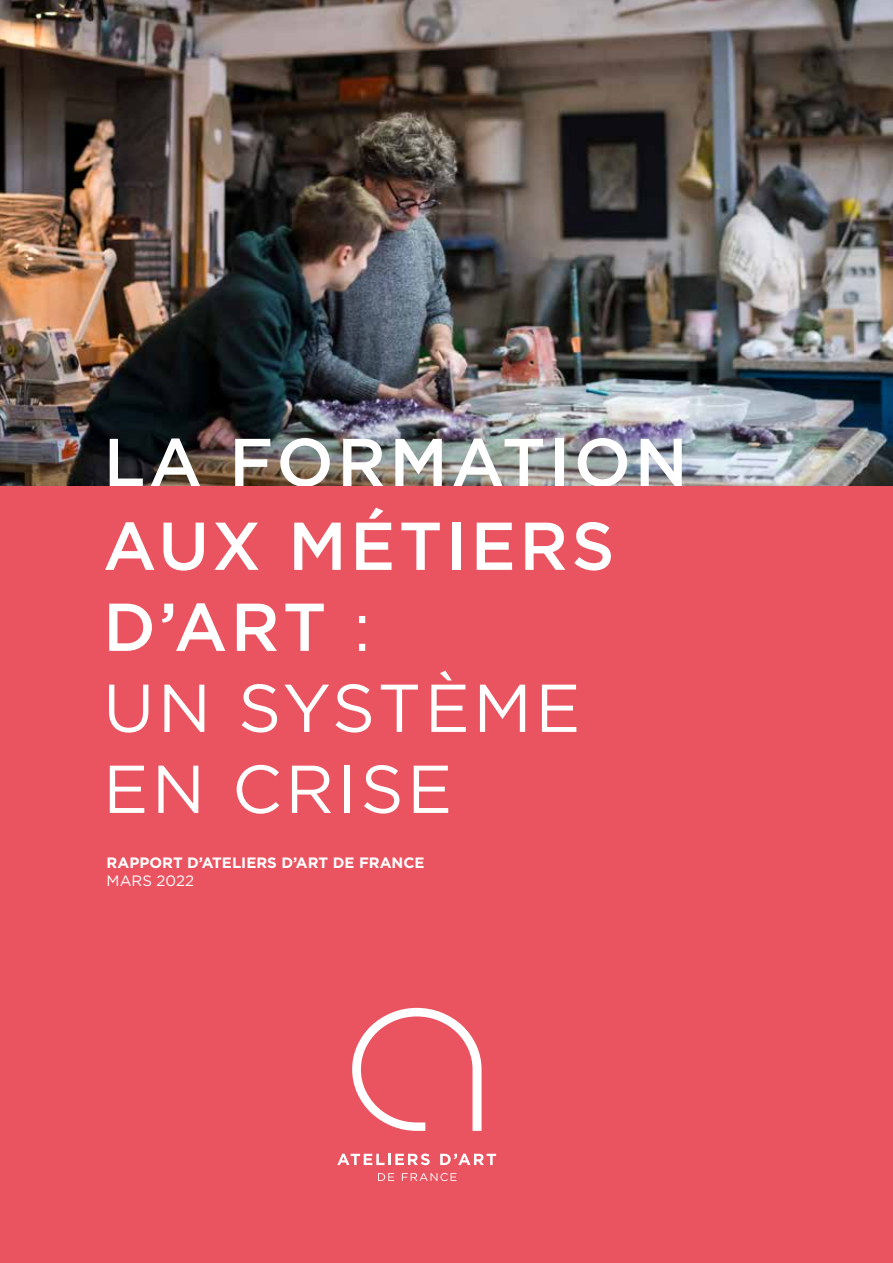
<style>
.page{position:relative;width:893px;height:1263px;background:#fff}
.page>*{position:absolute;margin:0;border:0;box-sizing:border-box;transform-origin:0 0}
.t1{font:500 67.5px/81.8px "Gotham";letter-spacing:.05em;color:#fff}
.t2{font:700 15px "Gotham";color:#fff}
.t3{font:15px "Gotham";color:#fff}
.s1{font-weight:400}
</style>
<div class="page">
<img style="left:0;top:0;width:893px;height:487px">
<div style="left:58px;top:387px;width:675px;height:150px;background:#000;opacity:.4"></div>
<div style="left:0;top:487px;width:893px;height:776px;background:#ea5461"></div>
<svg style="left:352px;top:1008px;width:130px;height:123px"></svg>
<svg style="left:337px;top:1153px;width:93px;height:12px"></svg>
<svg style="left:440px;top:1154px;width:56px;height:11px"></svg>
<svg style="left:378px;top:1173px;width:16px;height:8px"></svg>
<svg style="left:402px;top:1173px;width:55px;height:8px"></svg>
<p class="t1" style="left:103px;top:420px;width:586px">LA FORMATION<br>AUX MÉTIERS<br>D’ART <span class="s1">:<br>UN SYSTÈME<br>EN CRISE</span></p>
<p class="t2" style="left:107px;top:853px;width:319px">RAPPORT D’ATELIERS D’ART DE FRANCE</p>
<p class="t3" style="left:107px;top:873px;width:89px">MARS 2022</p>
</div>
